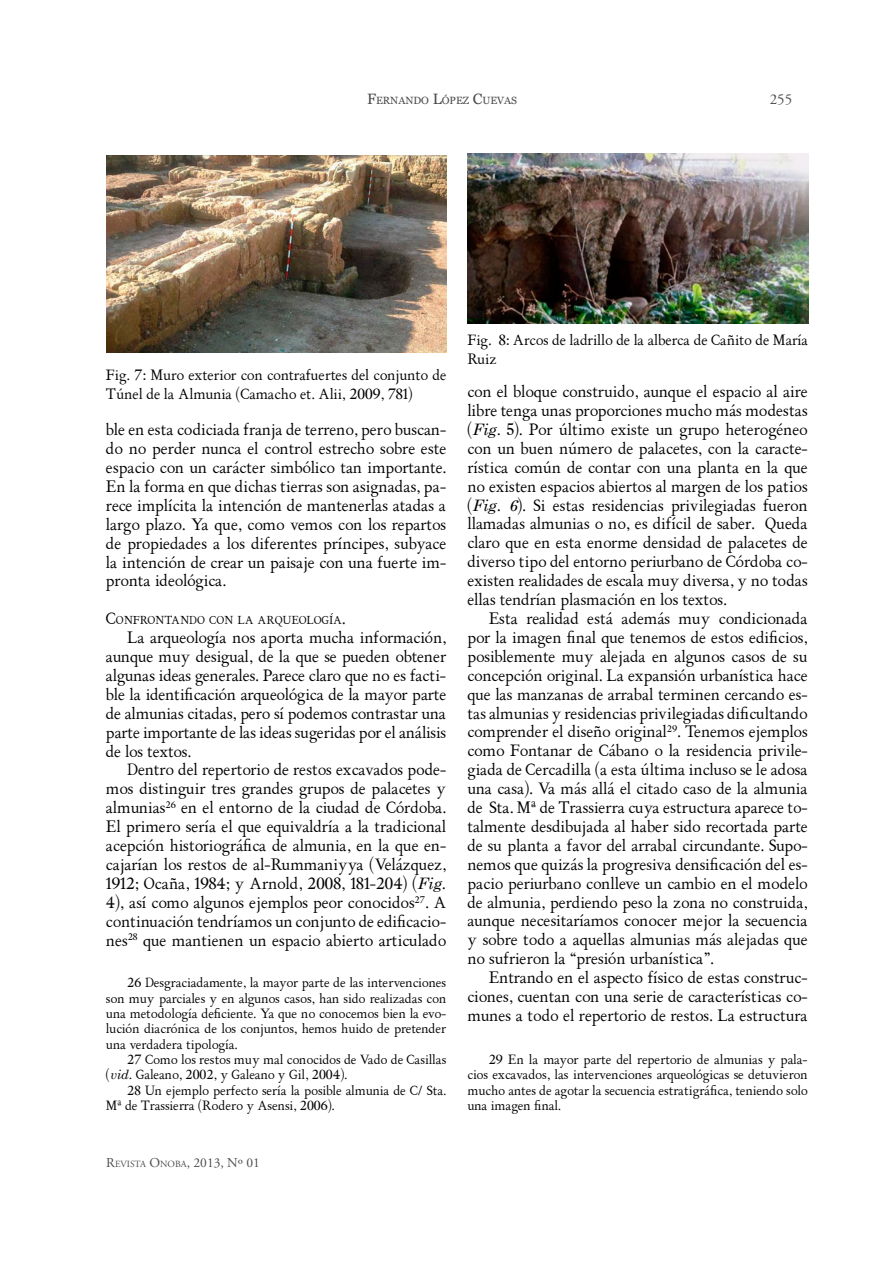
<style>
.page{position:relative;width:893px;height:1263px;background:#fff}
.page>*{position:absolute;margin:0;border:0;box-sizing:border-box;transform-origin:0 0}
.t1{font:15.75px/18.9px "ALPHABETUM Unicode";color:#000;text-align:justify}
.t2{font:15px "Adobe Garamond";color:#4b4b4b}
.t3{font:14.25px/18.9px "ALPHABETUM Unicode";color:#000}
.t4{font:12.75px/15.3px "ALPHABETUM Unicode";color:#000;text-align:justify}
.t5{font:10.95px "ALPHABETUM Unicode";color:#000}
.t6{font:10.5px "Georgia";color:#4b4b4b}
.t7{font:9.45px "Adobe Garamond";color:#4b4b4b}
.s1{font-size:15px}
.s2{font-size:15.75px}
.s3{font-style:italic}
.s4{font-size:13.5px}
</style>
<div class="page">
<img style="left:106px;top:156px;width:340px;height:196px">
<img style="left:468px;top:153px;width:340px;height:170px">
<p class="t6" style="left:367px;top:92px;width:152px"><span class="s1">F</span>ERNANDO <span class="s1">L</span>ÓPEZ <span class="s1">C</span>UEVAS</p>
<p class="t2" style="left:770px;top:91px;width:24px">255</p>
<p class="t3" style="left:106px;top:366px;width:342px">Fig. 7: Muro exterior con contrafuertes del conjunto de<br>Túnel de la Almunia (Camacho et. Alii, 2009, 781)</p>
<p class="t1" style="left:106px;top:421px;width:342px">ble en esta codiciada franja de terreno, pero buscan&shy;do no perder nunca el control estrecho sobre este espacio con un carácter simbólico tan importante.<br>En la forma en que dichas tierras son asignadas, pa&shy;rece implícita la intención de mantenerlas atadas a largo plazo. Ya que, como vemos con los repartos de propiedades a los diferentes príncipes, subyace la intención de crear un paisaje con una fuerte im&shy;pronta ideológica.</p>
<p class="t5" style="left:106px;top:613px;width:241px"><span class="s2">C</span>ONFRONTANDO CON LA ARQUEOLOGÍA<span class="s2">.</span></p>
<p class="t1" style="left:106px;top:628px;width:342px;text-indent:21px">La arqueología nos aporta mucha información, aunque muy desigual, de la que se pueden obtener algunas ideas generales. Parece claro que no es facti&shy;ble la identificación arqueológica de la mayor parte de almunias citadas, pero sí podemos contrastar una parte importante de las ideas sugeridas por el análisis de los textos.</p>
<p class="t1" style="left:106px;top:761px;width:342px;text-indent:21px">Dentro del repertorio de restos excavados pode&shy;mos distinguir tres grandes grupos de palacetes y almunias<sup>26</sup> en el entorno de la ciudad de Córdoba.<br>El primero sería el que equivaldría a la tradicional acepción historiográfica de almunia, en la que en&shy;cajarían los restos de al-Rummaniyya (Velázquez, 1912; Ocaña, 1984; y Arnold, 2008, 181-204) (<span class="s3">Fig.<br></span>4), así como algunos ejemplos peor conocidos<sup>27</sup>. A continuación tendríamos un conjunto de edificacio&shy;nes<sup>28</sup> que mantienen un espacio abierto articulado</p>
<p class="t4" style="left:106px;top:976px;width:342px;text-indent:21px">26 Desgraciadamente, la mayor parte de las intervenciones son muy parciales y en algunos casos, han sido realizadas con una metodología deficiente. Ya que no conocemos bien la evo&shy;lución diacrónica de los conjuntos, hemos huido de pretender una verdadera tipología.</p>
<p class="t4" style="left:106px;top:1052px;width:342px;text-indent:21px">27 Como los restos muy mal conocidos de Vado de Casillas (<span class="s3">vid.</span> Galeano, 2002, y Galeano y Gil, 2004).</p>
<p class="t4" style="left:106px;top:1083px;width:342px;text-indent:21px">28 Un ejemplo perfecto sería la posible almunia de C/ Sta.<br>Mª de Trassierra (Rodero y Asensi, 2006).</p>
<p class="t7" style="left:106px;top:1158px;width:155px"><span class="s4">R</span>EVISTA <span class="s4">O</span>NOBA<span class="s4">, 2013, Nº 01</span></p>
<p class="t3" style="left:468px;top:331px;width:342px">Fig. 8: Arcos de ladrillo de la alberca de Cañito de María<br>Ruiz</p>
<p class="t1" style="left:468px;top:383px;width:342px">con el bloque construido, aunque el espacio al aire libre tenga unas proporciones mucho más modestas (<span class="s3">Fig</span>. 5). Por último existe un grupo heterogéneo con un buen número de palacetes, con la caracte&shy;rística común de contar con una planta en la que no existen espacios abiertos al margen de los patios (<span class="s3">Fig. 6</span>). Si estas residencias privilegiadas fueron llamadas almunias o no, es difícil de saber. Queda claro que en esta enorme densidad de palacetes de diverso tipo del entorno periurbano de Córdoba co&shy;existen realidades de escala muy diversa, y no todas ellas tendrían plasmación en los textos.</p>
<p class="t1" style="left:468px;top:609px;width:342px;text-indent:21px">Esta realidad está además muy condicionada por la imagen final que tenemos de estos edificios, posiblemente muy alejada en algunos casos de su concepción original. La expansión urbanística hace que las manzanas de arrabal terminen cercando es&shy;tas almunias y residencias privilegiadas dificultando comprender el diseño original<sup>29</sup>. Tenemos ejemplos como Fontanar de Cábano o la residencia privile&shy;giada de Cercadilla (a esta última incluso se le adosa una casa). Va más allá el citado caso de la almunia de Sta. Mª de Trassierra cuya estructura aparece to&shy;talmente desdibujada al haber sido recortada parte de su planta a favor del arrabal circundante. Supo&shy;nemos que quizás la progresiva densificación del es&shy;pacio periurbano conlleve un cambio en el modelo de almunia, perdiendo peso la zona no construida, aunque necesitaríamos conocer mejor la secuencia y sobre todo a aquellas almunias más alejadas que no sufrieron la “presión urbanística”.</p>
<p class="t1" style="left:468px;top:968px;width:342px;text-indent:21px">Entrando en el aspecto físico de estas construc&shy;ciones, cuentan con una serie de características co&shy;munes a todo el repertorio de restos. La estructura</p>
<p class="t4" style="left:468px;top:1052px;width:342px;text-indent:21px">29 En la mayor parte del repertorio de almunias y pala&shy;cios excavados, las intervenciones arqueológicas se detuvieron mucho antes de agotar la secuencia estratigráfica, teniendo solo una imagen final.</p>
</div>
